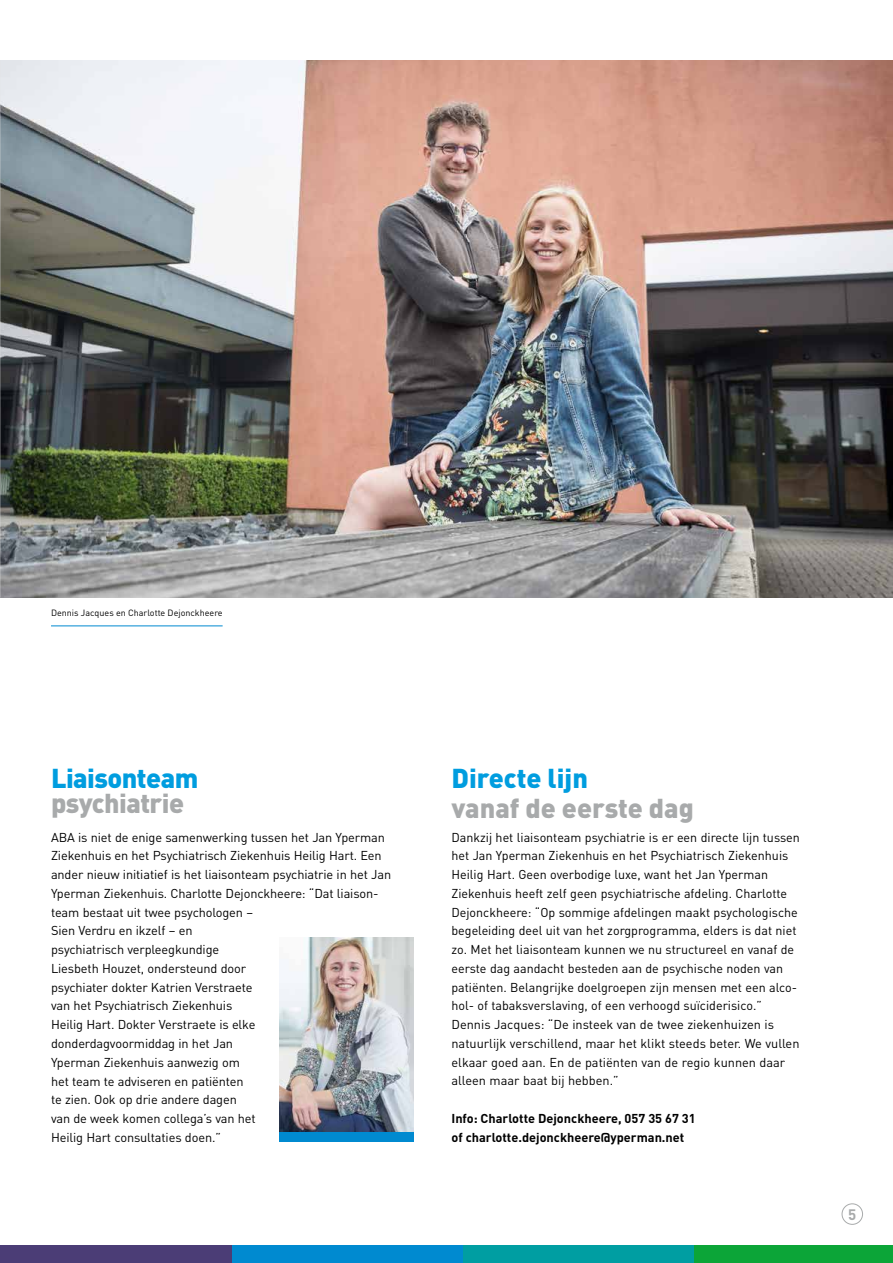
<style>
.page{position:relative;width:893px;height:1263px;background:#fff}
.page>*{position:absolute;margin:0;border:0;box-sizing:border-box;transform-origin:0 0}
.t1{font:900 27px "DIN";letter-spacing:-.01em;color:#a8aaab}
.t2{font:900 27px "DIN";letter-spacing:-.02em;color:#009ddf}
.t3{font:900 27px "DIN";color:#009ddf}
.t4{font:700 15px "DIN";color:#a8aaab}
.t5{font:12.75px/18.8px "DIN";letter-spacing:-.01em;color:#000}
.t6{font:700 12.75px/18.8px "DIN";color:#000}
.t7{font:9px "DIN";color:#000}
</style>
<div class="page">
<div style="left:693px;top:1246px;width:200px;height:17px;background:#0ca538"></div>
<div style="left:462px;top:1246px;width:231px;height:17px;background:#009ea2"></div>
<div style="left:231px;top:1246px;width:231px;height:17px;background:#008ad0"></div>
<div style="left:0;top:1246px;width:231px;height:17px;background:#4b3d76"></div>
<img style="left:0;top:61px;width:893px;height:537px">
<div style="left:842px;top:1203px;width:21px;height:22px;border:1px solid #a8aaab;border-radius:50%"></div>
<hr style="left:51px;top:625px;width:172px;height:1px;background:#008ad0">
<img style="left:279px;top:937px;width:135px;height:195px">
<div style="left:279px;top:1132px;width:135px;height:10px;background:#008ad0"></div>
<p class="t7" style="left:51px;top:607px;width:173px">Dennis Jacques en Charlotte Dejonckheere</p>
<h1 class="t2" style="left:51px;top:760px;width:149px">Liaisonteam</h1>
<h1 class="t1" style="left:51px;top:785px;width:135px">psychiatrie</h1>
<p class="t5" style="left:51px;top:827px;width:342px">ABA is niet de enige samenwerking tussen het Jan Yperman Ziekenhuis en het Psychiatrisch Ziekenhuis Heilig Hart. Een ander nieuw initiatief is het liaisonteam psychiatrie in het Jan Yperman Ziekenhuis. Charlotte Dejonckheere: “Dat liaison&shy;team bestaat uit twee psychologen –<br>Sien Verdru en ikzelf – en<br>psychiatrisch verpleegkundige<br>Liesbeth Houzet, ondersteund door<br>psychiater dokter Katrien Verstraete<br>van het Psychiatrisch Ziekenhuis<br>Heilig Hart. Dokter Verstraete is elke<br>donderdagvoormiddag in het Jan<br>Yperman Ziekenhuis aanwezig om<br>het team te adviseren en patiënten<br>te zien. Ook op drie andere dagen<br>van de week komen collega’s van het<br>Heilig Hart consultaties doen.”</p>
<h1 class="t3" style="left:451px;top:760px;width:138px">Directe lijn</h1>
<h1 class="t1" style="left:451px;top:790px;width:244px">vanaf de eerste dag</h1>
<p class="t5" style="left:451px;top:827px;width:350px">Dankzij het liaisonteam psychiatrie is er een directe lijn tussen het Jan Yperman Ziekenhuis en het Psychiatrisch Ziekenhuis Heilig Hart. Geen overbodige luxe, want het Jan Yperman Ziekenhuis heeft zelf geen psychiatrische afdeling. Charlotte Dejonckheere: “Op sommige afdelingen maakt psychologische begeleiding deel uit van het zorgprogramma, elders is dat niet zo. Met het liaisonteam kunnen we nu structureel en vanaf de eerste dag aandacht besteden aan de psychische noden van patiënten. Belangrijke doelgroepen zijn mensen met een alco&shy;hol- of tabaksverslaving, of een verhoogd suïciderisico.” Dennis Jacques: “De insteek van de twee ziekenhuizen is natuurlijk verschillend, maar het klikt steeds beter. We vullen elkaar goed aan. En de patiënten van de regio kunnen daar alleen maar baat bij hebben.”</p>
<p class="t6" style="left:451px;top:1108px;width:246px">Info: Charlotte Dejonckheere, 057 35 67 31 of charlotte.dejonckheere@yperman.net</p>
<p class="t4" style="left:848px;top:1204px;width:10px">5</p>
</div>
